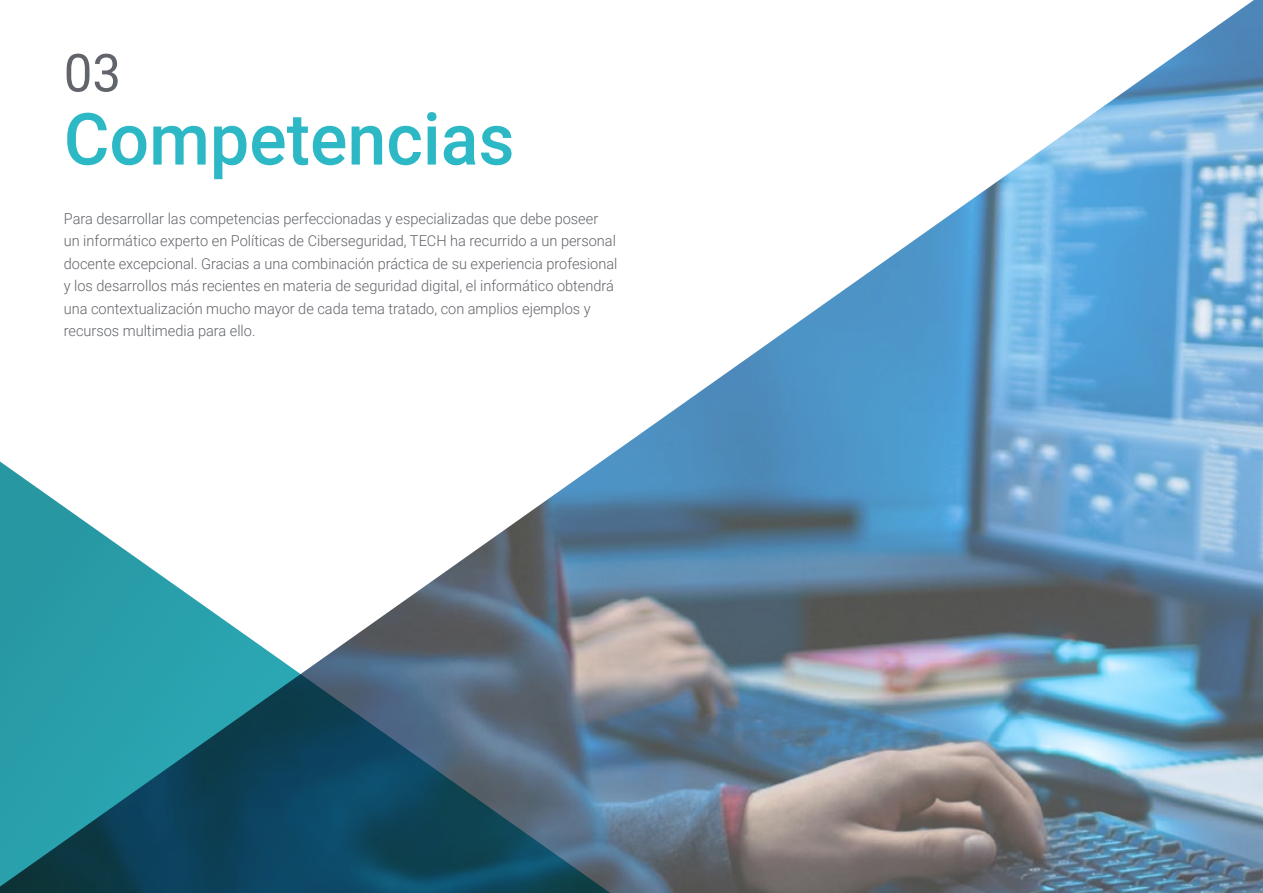
<style>
.page{position:relative;width:1263px;height:893px;background:#fff}
.page>*{position:absolute;margin:0;border:0;box-sizing:border-box;transform-origin:0 0}
.t1{font:500 72px "Roboto";color:#2db8c5}
.t2{font:52.5px "Roboto";color:#61646a}
.t3{font:300 15px/22.5px "Roboto";color:#61646a}
</style>
<div class="page">
<img style="left:623px;top:0;width:640px;height:893px">
<svg style="left:0;top:446px;width:640px;height:447px"></svg>
<h2 class="t2" style="left:64px;top:36px;width:59px">03</h2>
<h1 class="t1" style="left:64px;top:89px;width:452px">Competencias</h1>
<p class="t3" style="left:64px;top:207px;width:555px">Para desarrollar las competencias perfeccionadas y especializadas que debe poseer un informático experto en Políticas de Ciberseguridad, TECH ha recurrido a un personal docente excepcional. Gracias a una combinación práctica de su experiencia profesional y los desarrollos más recientes en materia de seguridad digital, el informático obtendrá una contextualización mucho mayor de cada tema tratado, con amplios ejemplos y recursos multimedia para ello.</p>
</div>
